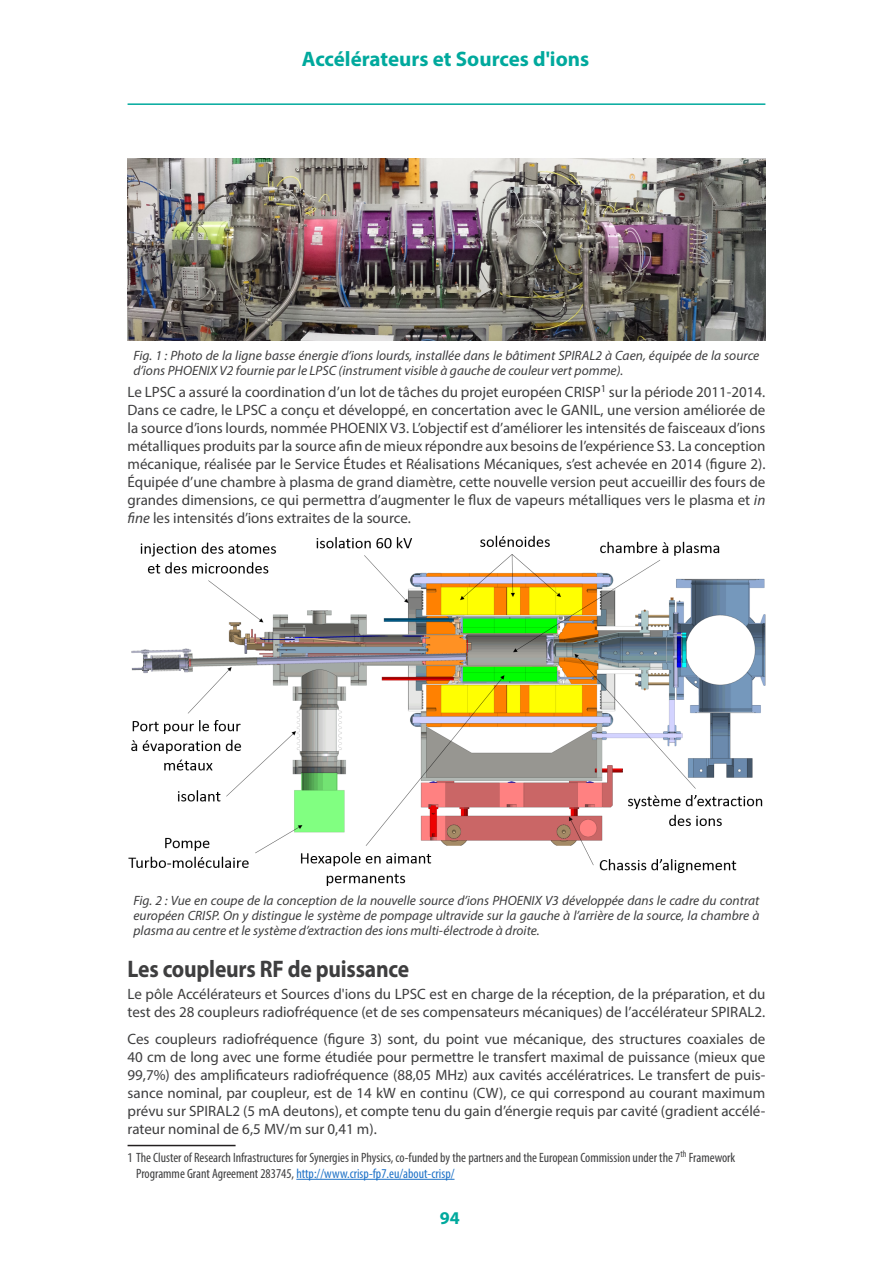
<style>
.page{position:relative;width:893px;height:1263px;background:#fff}
.page>*{position:absolute;margin:0;border:0;box-sizing:border-box;transform-origin:0 0}
.sous-titre{font:700 24px "Myriad Pro";letter-spacing:-.01em;color:#3e3e3f;scale:.9 1}
.t1{font:700 21px "Myriad Pro";color:#00a99d}
.t2{font:700 18px "Myriad Pro";color:#00a99d}
.corps_de_texte{font:15px/18px "Myriad Pro";color:#3e3e3f;text-align:justify}
.t3{font:italic 13.5px/15px "Myriad Pro";color:#3e3e3f}
.références{font:condensed 13.5px/16.2px "Myriad Pro";color:#3e3e3f}
.s1{font-style:italic}
.s2{color:#1e72c7}
</style>
<div class="page">
<hr style="left:128px;top:103px;width:637px;height:2px;background:#00a99d">
<img style="left:128px;top:159px;width:637px;height:182px">
<img style="left:128px;top:535px;width:637px;height:351px">
<hr style="left:128px;top:1145px;width:108px;height:1px;background:#231f20">
<hr style="left:296px;top:1179px;width:158px;height:1px;background:#1e72c7">
<h2 class="t1" style="left:302px;top:46px;width:289px">Accélérateurs et Sources d'ions</h2>
<p class="t3" style="left:134px;top:348px;width:627px">Fig. 1 : Photo de la ligne basse énergie d’ions lourds, installée dans le bâtiment SPIRAL2 à Caen, équipée de la source d’ions PHOENIX V2 fournie par le LPSC (instrument visible à gauche de couleur vert pomme).</p>
<p class="corps_de_texte" style="left:128px;top:383px;width:639px">Le LPSC a assuré la coordination d’un lot de tâches du projet européen CRISP<sup>1</sup> sur la période 2011-2014.<br>Dans ce cadre, le LPSC a conçu et développé, en concertation avec le GANIL, une version améliorée de la source d’ions lourds, nommée PHOENIX V3. L’objectif est d’améliorer les intensités de faisceaux d’ions métalliques produits par la source afin de mieux répondre aux besoins de l’expérience S3. La conception mécanique, réalisée par le Service Études et Réalisations Mécaniques, s’est achevée en 2014 (figure 2).<br>Équipée d’une chambre à plasma de grand diamètre, cette nouvelle version peut accueillir des fours de grandes dimensions, ce qui permettra d’augmenter le flux de vapeurs métalliques vers le plasma et <span class="s1">in fine</span> les intensités d’ions extraites de la source.</p>
<p class="t3" style="left:134px;top:893px;width:627px;text-align:justify">Fig. 2 : Vue en coupe de la conception de la nouvelle source d’ions PHOENIX V3 développée dans le cadre du contrat européen CRISP. On y distingue le système de pompage ultravide sur la gauche à l’arrière de la source, la chambre à plasma au centre et le système d’extraction des ions multi-électrode à droite.</p>
<p class="sous-titre" style="left:128px;top:953px;width:314px">Les coupleurs RF de puissance</p>
<p class="corps_de_texte" style="left:128px;top:985px;width:639px">Le pôle Accélérateurs et Sources d'ions du LPSC est en charge de la réception, de la préparation, et du test des 28 coupleurs radiofréquence (et de ses compensateurs mécaniques) de l’accélérateur SPIRAL2.</p>
<p class="corps_de_texte" style="left:128px;top:1029px;width:639px">Ces coupleurs radiofréquence (figure 3) sont, du point vue mécanique, des structures coaxiales de 40 cm de long avec une forme étudiée pour permettre le transfert maximal de puissance (mieux que 99,7%) des amplificateurs radiofréquence (88,05 MHz) aux cavités accélératrices. Le transfert de puis&shy;sance nominal, par coupleur, est de 14 kW en continu (CW), ce qui correspond au courant maximum prévu sur SPIRAL2 (5 mA deutons), et compte tenu du gain d’énergie requis par cavité (gradient accélé&shy;rateur nominal de 6,5 MV/m sur 0,41 m).</p>
<p class="références" style="left:136px;top:1149px;width:601px;text-indent:-9px">1 The Cluster of Research Infrastructures for Synergies in Physics, co-funded by the partners and the European Commission under the 7<sup>th</sup> Framework<br>Programme Grant Agreement 283745, <span class="s2">http://www.crisp-fp7.eu/about-crisp/</span></p>
<p class="t2" style="left:440px;top:1206px;width:21px">94</p>
</div>
